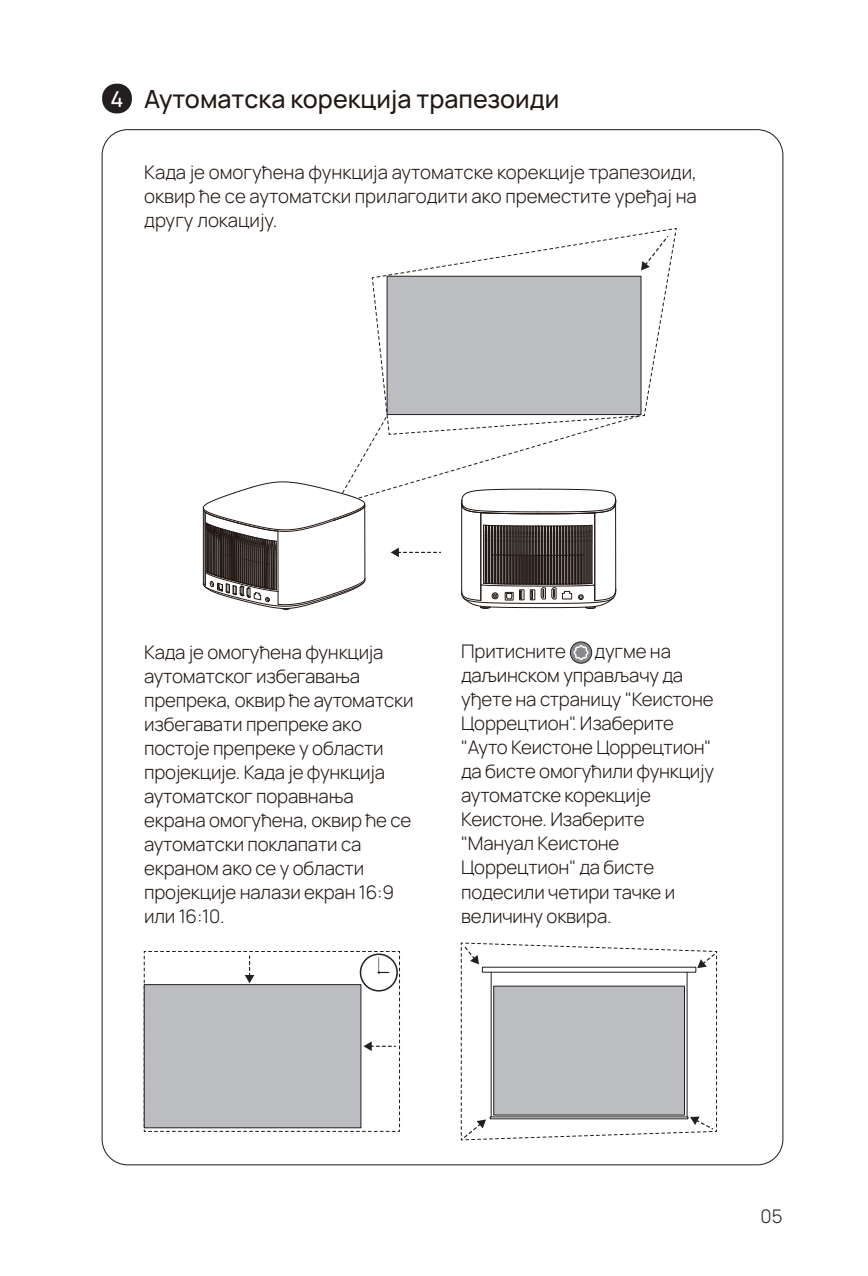
<style>
.page{position:relative;width:868px;height:1276px;background:#fff}
.page>*{position:absolute;margin:0;border:0;box-sizing:border-box;transform-origin:0 0}
.t1{font:500 24px "Manrope 3";color:#211814}
.t2{font:300 18px/24px "Manrope 3";letter-spacing:-.01em;color:#211814}
.t3{font:300 18px "Manrope 3";color:#231f20}
.s1{font-size:21px;color:#fff}
</style>
<div class="page">
<div style="left:102px;top:84px;width:30px;height:29px;background:#231f20;border-radius:14px"></div>
<div style="left:570px;top:641px;width:22px;height:22px;border:1px solid #231f20;border-radius:50%"></div>
<svg style="left:572px;top:643px;width:18px;height:18px"></svg>
<svg style="left:143px;top:951px;width:257px;height:181px"></svg>
<svg style="left:460px;top:942px;width:257px;height:198px"></svg>
<svg style="left:202px;top:228px;width:475px;height:383px"></svg>
<h1 class="t1" style="left:111px;top:84px;width:450px"><span class="s1">4</span> Аутоматска корекција трапезоиди</h1>
<p class="t2" style="left:144px;top:161px;width:554px;text-align:justify">Када је омогућена функција аутоматске корекције трапезоиди, оквир ће се аутоматски прилагодити ако преместите уређај на другу локацију.</p>
<p class="t2" style="left:144px;top:640px;width:271px">Када је омогућена функција аутоматског избегавања препрека, оквир ће аутоматски избегавати препреке ако постоје препреке у области пројекције. Када је функција аутоматског поравнања екрана омогућена, оквир ће се аутоматски поклапати са екраном ако се у области пројекције налази екран 16:9 или 16:10.</p>
<p class="t2" style="left:461px;top:640px;width:106px">Притисните</p>
<p class="t2" style="left:461px;top:640px;width:254px;text-indent:133px">дугме на даљинском управљачу да уђете на страницу "Кеистоне<br>Цоррецтион". Изаберите "Ауто Кеистоне Цоррецтион" да бисте омогућили функцију аутоматске корекције<br>Кеистоне. Изаберите "Мануал Кеистоне<br>Цоррецтион" да бисте подесили четири тачке и величину оквира.</p>
<p class="t3" style="left:760px;top:1205px;width:23px">05</p>
</div>
